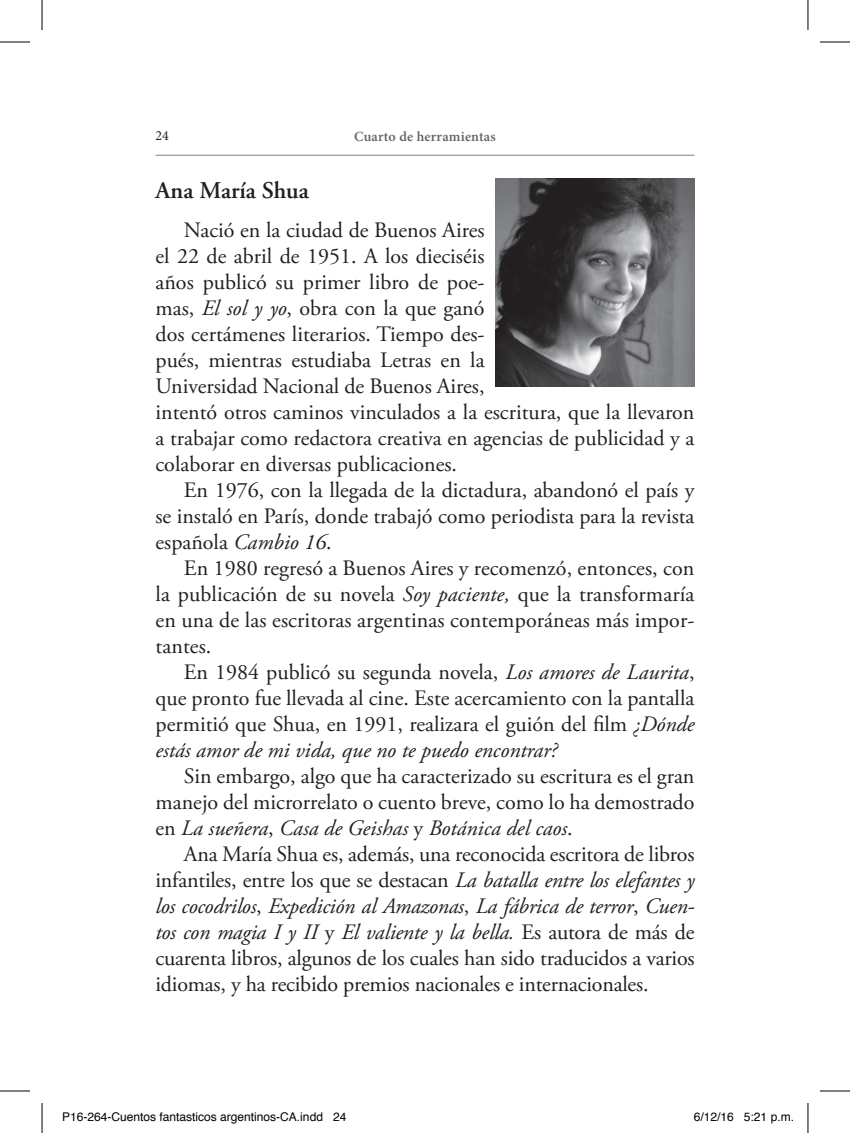
<style>
.page{position:relative;width:850px;height:1133px;background:#fff}
.page>*{position:absolute;margin:0;border:0;box-sizing:border-box;transform-origin:0 0}
.t1{font:600 24px "Adobe Garamond Pro";color:#231f20}
.t2{font:22px/26px "Adobe Garamond Pro";color:#231f20;text-align:justify}
.t3{font:600 14px "Minion Pro";letter-spacing:.015em;color:#636366}
.t4{font:14px "Minion Pro";color:#231f20}
.t5{font:12px "Helvetica";color:#000}
.s1{font-style:italic}
</style>
<div class="page">
<hr style="left:155px;top:155px;width:539px;height:1px;background:#808285">
<img style="left:496px;top:178px;width:198px;height:209px">
<hr style="left:0;top:42px;width:30px;height:1px;background:#000">
<hr style="left:819px;top:42px;width:30px;height:1px;background:#000">
<hr style="left:0;top:1090px;width:30px;height:1px;background:#000">
<hr style="left:819px;top:1090px;width:30px;height:1px;background:#000">
<hr style="left:42px;top:0;width:1px;height:30px;background:#000">
<hr style="left:42px;top:1103px;width:1px;height:30px;background:#000">
<hr style="left:807px;top:0;width:1px;height:30px;background:#000">
<hr style="left:807px;top:1103px;width:1px;height:30px;background:#000">
<p class="t4" style="left:155px;top:127px;width:15px">24</p>
<p class="t3" style="left:354px;top:128px;width:143px">Cuarto de herramientas</p>
<p class="t1" style="left:155px;top:177px;width:155px">Ana María Shua</p>
<p class="t2" style="left:155px;top:218px;width:540px;text-align:left;text-indent:28px">Nació en la ciudad de Buenos Aires<br>el 22 de abril de 1951. A los dieciséis<br>años publicó su primer libro de poe-<br>mas, <span class="s1">El sol y yo</span>, obra con la que ganó<br>dos certámenes literarios. Tiempo des-<br>pués, mientras estudiaba Letras en la<br>Universidad Nacional de Buenos Aires,<br>intentó otros caminos vinculados a la escritura, que la llevaron a trabajar como redactora creativa en agencias de publicidad y a colaborar en diversas publicaciones.</p>
<p class="t2" style="left:155px;top:478px;width:540px;text-indent:28px">En 1976, con la llegada de la dictadura, abandonó el país y se instaló en París, donde trabajó como periodista para la revista española <span class="s1">Cambio 16</span>.</p>
<p class="t2" style="left:155px;top:556px;width:540px;text-indent:28px">En 1980 regresó a Buenos Aires y recomenzó, entonces, con la publicación de su novela <span class="s1">Soy paciente,</span> que la transformaría en una de las escritoras argentinas contemporáneas más impor&shy;tantes.</p>
<p class="t2" style="left:155px;top:660px;width:540px;text-indent:28px">En 1984 publicó su segunda novela, <span class="s1">Los amores de Laurita</span>, que pronto fue llevada al cine. Este acercamiento con la pantalla permitió que Shua, en 1991, realizara el guión del film <span class="s1">¿Dónde estás amor de mi vida, que no te puedo encontrar?</span></p>
<p class="t2" style="left:155px;top:764px;width:540px;text-indent:28px">Sin embargo, algo que ha caracterizado su escritura es el gran manejo del microrrelato o cuento breve, como lo ha demostrado en <span class="s1">La sueñera</span>, <span class="s1">Casa de Geishas</span> y <span class="s1">Botánica del caos</span>.</p>
<p class="t2" style="left:155px;top:842px;width:540px;text-indent:28px">Ana María Shua es, además, una reconocida escritora de libros infantiles, entre los que se destacan <span class="s1">La batalla entre los elefantes y los cocodrilos</span>, <span class="s1">Expedición al Amazonas</span>, <span class="s1">La fábrica de terror</span>, <span class="s1">Cuen&shy;tos con magia I y II</span> y <span class="s1">El valiente y la bella.</span> Es autora de más de cuarenta libros, algunos de los cuales han sido traducidos a varios idiomas, y ha recibido premios nacionales e internacionales.</p>
<p class="t5" style="left:62px;top:1107px;width:286px">P16-264-Cuentos fantasticos argentinos-CA.indd 24</p>
<p class="t5" style="left:693px;top:1107px;width:102px">6/12/16 5:21 p.m.</p>
</div>
